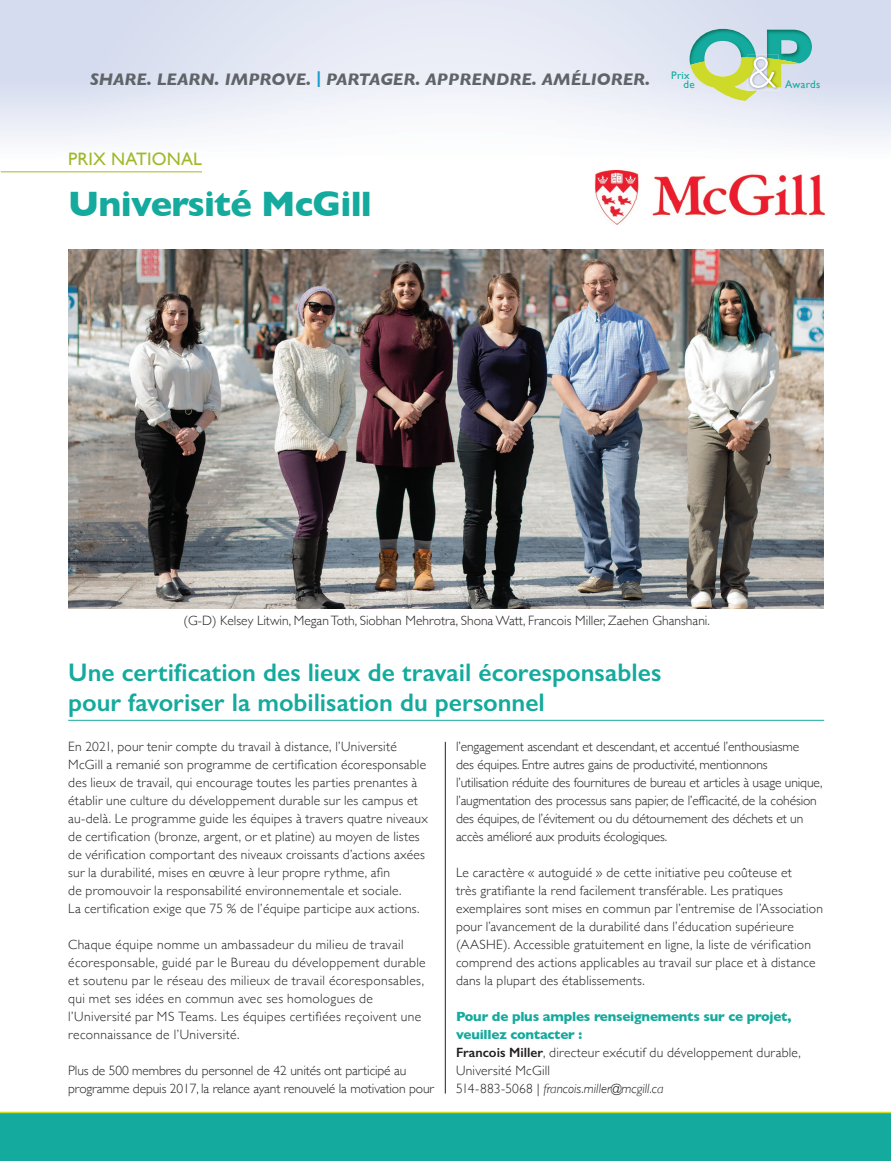
<style>
.page{position:relative;width:891px;height:1161px;background:#fff}
.page>*{position:absolute;margin:0;border:0;box-sizing:border-box;transform-origin:0 0}
.t1{font:700 36px "Gill Sans";letter-spacing:-.02em;color:#14aa9d}
.t2{font:600 25.5px/30.6px "Gill Sans";color:#14aa9d}
.t3{font:18px "Gill Sans";letter-spacing:.01em;color:#a0b82a}
.t4{font:italic 700 17.1px "Gill Sans";color:#5f6468}
.t5{font:300 13.5px/18px "Gill Sans";letter-spacing:.015em;color:#231f20}
.t6{font:300 13.5px/18px "Gill Sans";letter-spacing:-.01em;color:#231f20}
.t7{font:10.95px/9.1px "Gill Sans";letter-spacing:.02em;color:#14aa9d}
.s1{color:#219dcf}
.s2{font-weight:700;color:#14aa9d}
.s3{font-weight:600}
.s4{font-style:italic}
</style>
<div class="page">
<div style="left:0;top:1112px;width:891px;height:49px;background:#14aa9d"></div>
<hr style="left:0;top:1112px;width:891px;height:1px;background:#cdda2a">
<img style="left:0;top:0;width:891px;height:190px">
<img style="left:799px;top:80px;width:21px;height:8px">
<img style="left:672px;top:71px;width:18px;height:8px">
<img style="left:671px;top:80px;width:19px;height:8px">
<img style="left:690px;top:29px;width:66px;height:28px">
<img style="left:767px;top:30px;width:45px;height:33px">
<img style="left:756px;top:55px;width:11px;height:2px">
<img style="left:748px;top:55px;width:8px;height:2px">
<img style="left:767px;top:55px;width:12px;height:2px">
<svg style="left:690px;top:57px;width:109px;height:44px;background:#d0dda7"></svg>
<hr style="left:445px;top:742px;width:1px;height:352px;background:#231f20">
<hr style="left:68px;top:720px;width:756px;height:1px;background:#14aa9d">
<img style="left:68px;top:249px;width:756px;height:360px">
<hr style="left:1px;top:171px;width:201px;height:1px;background:#a0b82a">
<img style="left:595px;top:171px;width:230px;height:53px">
<p class="t4" style="left:90px;top:69px;width:562px">SHARE. LEARN. IMPROVE. <span class="s1">|</span> PARTAGER. APPRENDRE. AMÉLIORER.</p>
<p class="t7" style="left:785px;top:80px;width:36px">Awards</p>
<p class="t7" style="left:684px;top:70px;width:13px;text-indent:-12px">Prix de</p>
<h3 class="t3" style="left:68px;top:148px;width:135px">PRIX NATIONAL</h3>
<h1 class="t1" style="left:68px;top:175px;width:305px">Université McGill</h1>
<p class="t5" style="left:184px;top:611px;width:528px">(G-D) Kelsey Litwin, Megan Toth, Siobhan Mehrotra, Shona Watt, Francois Miller, Zaehen Ghanshani.</p>
<h2 class="t2" style="left:68px;top:657px;width:595px">Une certification des lieux de travail écoresponsables pour favoriser la mobilisation du personnel</h2>
<p class="t5" style="left:68px;top:737px;width:361px">En 2021, pour tenir compte du travail à distance, l’Université McGill a remanié son programme de certification écoresponsable des lieux de travail, qui encourage toutes les parties prenantes à établir une culture du développement durable sur les campus et au-delà. Le programme guide les équipes à travers quatre niveaux de certification (bronze, argent, or et platine) au moyen de listes de vérification comportant des niveaux croissants d’actions axées sur la durabilité, mises en œuvre à leur propre rythme, afin<br>de promouvoir la responsabilité environnementale et sociale.<br>La certification exige que 75 % de l’équipe participe aux actions.</p>
<p class="t5" style="left:68px;top:935px;width:359px">Chaque équipe nomme un ambassadeur du milieu de travail écoresponsable, guidé par le Bureau du développement durable et soutenu par le réseau des milieux de travail écoresponsables, qui met ses idées en commun avec ses homologues de l’Université par MS Teams. Les équipes certifiées reçoivent une reconnaissance de l’Université.</p>
<p class="t6" style="left:68px;top:1061px;width:367px">Plus de 500 membres du personnel de 42 unités ont participé au programme depuis 2017, la relance ayant renouvelé la motivation pour</p>
<p class="t6" style="left:456px;top:737px;width:368px">l’engagement ascendant et descendant, et accentué l’enthousiasme<br>des équipes. Entre autres gains de productivité, mentionnons l’utilisation réduite des fournitures de bureau et articles à usage unique, l’augmentation des processus sans papier, de l’efficacité, de la cohésion des équipes, de l’évitement ou du détournement des déchets et un accès amélioré aux produits écologiques.</p>
<p class="t5" style="left:456px;top:863px;width:369px">Le caractère « autoguidé » de cette initiative peu coûteuse et<br>très gratifiante la rend facilement transférable. Les pratiques exemplaires sont mises en commun par l’entremise de l’Association pour l’avancement de la durabilité dans l’éducation supérieure (AASHE). Accessible gratuitement en ligne, la liste de vérification comprend des actions applicables au travail sur place et à distance dans la plupart des établissements.</p>
<p class="t5" style="left:456px;top:1007px;width:346px"><span class="s2">Pour de plus amples renseignements sur ce projet, veuillez contacter :<br></span><span class="s3">Francois Miller</span>, directeur exécutif du développement durable, Université McGill<br>514-883-5068 | <span class="s4">francois.miller@mcgill.ca</span></p>
</div>
